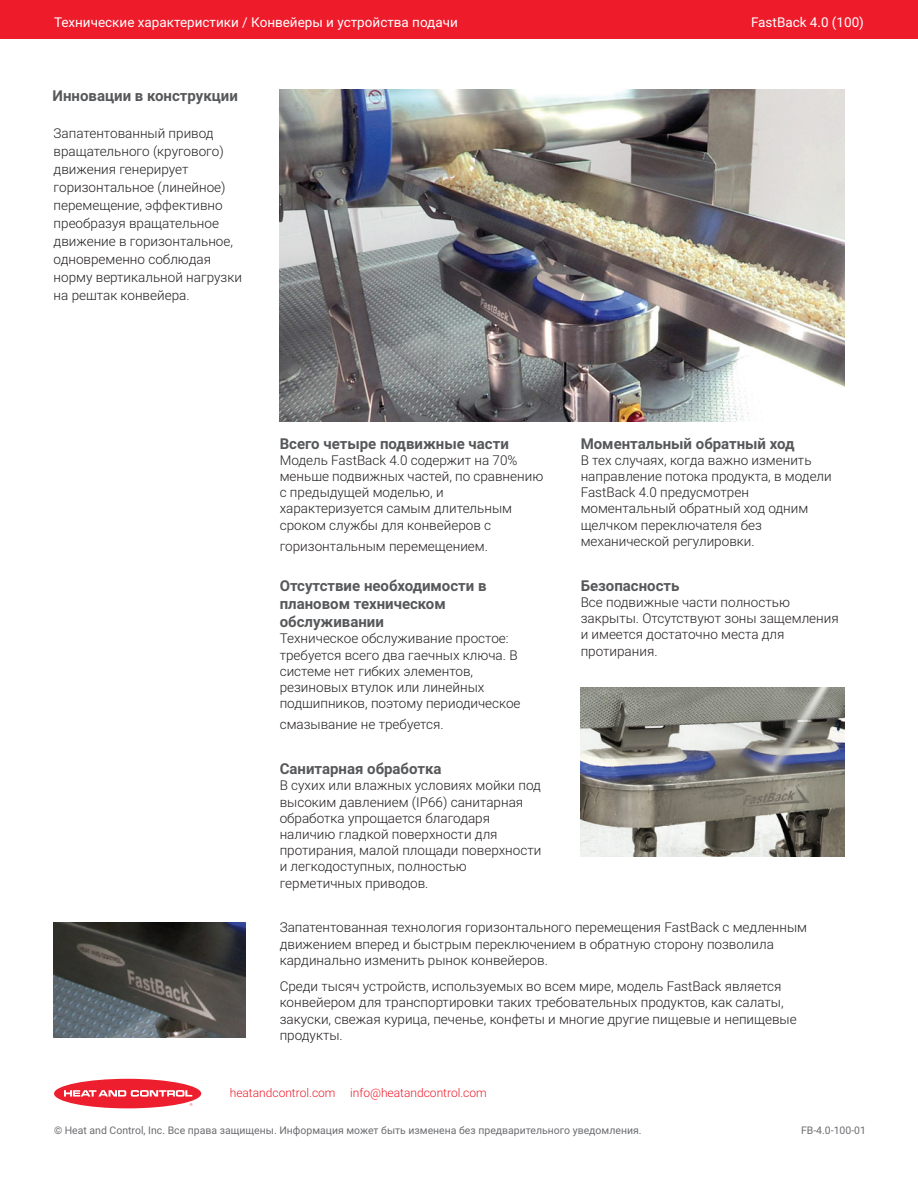
<style>
.page{position:relative;width:918px;height:1188px;background:#fff}
.page>*{position:absolute;margin:0;border:0;box-sizing:border-box;transform-origin:0 0}
.t1{font:700 15px/18px "Roboto";color:#57585a}
.t2{font:300 13.5px/16.2px "Roboto";color:#231f20}
.t3{font:13.5px "Roboto";color:#fff}
.t4{font:300 12px "Roboto";color:#ee1b2b}
.t5{font:10.5px "Roboto";color:#6c6d70}
</style>
<div class="page">
<div style="left:0;top:0;width:918px;height:39px;background:#ee1b2b"></div>
<div style="left:54px;top:1079px;width:147px;height:29px;background:#ed1e2d;border-radius:50%"></div>
<svg style="left:64px;top:1090px;width:128px;height:7px"></svg>
<img style="left:581px;top:688px;width:263px;height:168px">
<img style="left:54px;top:922px;width:191px;height:115px">
<img style="left:280px;top:90px;width:564px;height:331px">
<p class="t3" style="left:54px;top:13px;width:405px">Технические характеристики / Конвейеры и устройства подачи</p>
<p class="t3" style="left:751px;top:13px;width:114px">FastBack 4.0 (100)</p>
<p class="t1" style="left:53px;top:86px;width:187px">Инновации в конструкции</p>
<p class="t2" style="left:54px;top:124px;width:190px;line-height:18px">Запатентованный привод вращательного (кругового) движения генерирует горизонтальное (линейное) перемещение, эффективно преобразуя вращательное движение в горизонтальное, одновременно соблюдая норму вертикальной нагрузки на рештак конвейера.</p>
<p class="t1" style="left:280px;top:434px;width:231px">Всего четыре подвижные части</p>
<p class="t2" style="left:280px;top:451px;width:265px">Модель FastBack 4.0 содержит на 70% меньше подвижных частей, по сравнению с предыдущей моделью, и характеризуется самым длительным сроком службы для конвейеров с</p>
<p class="t2" style="left:280px;top:537px;width:210px">горизонтальным перемещением.</p>
<p class="t1" style="left:280px;top:576px;width:208px">Отсутствие необходимости в плановом техническом обслуживании</p>
<p class="t2" style="left:280px;top:630px;width:242px">Техническое обслуживание простое: требуется всего два гаечных ключа. В системе нет гибких элементов, резиновых втулок или линейных подшипников, поэтому периодическое</p>
<p class="t2" style="left:280px;top:716px;width:165px">смазывание не требуется.</p>
<p class="t1" style="left:280px;top:759px;width:163px">Санитарная обработка</p>
<p class="t2" style="left:280px;top:777px;width:263px">В сухих или влажных условиях мойки под высоким давлением (IP66) санитарная обработка упрощается благодаря наличию гладкой поверхности для протирания, малой площади поверхности и легкодоступных, полностью герметичных приводов.</p>
<p class="t1" style="left:581px;top:434px;width:215px">Моментальный обратный ход</p>
<p class="t2" style="left:581px;top:451px;width:253px">В тех случаях, когда важно изменить направление потока продукта, в модели<br>FastBack 4.0 предусмотрен моментальный обратный ход одним щелчком переключателя без механической регулировки.</p>
<p class="t1" style="left:581px;top:576px;width:100px">Безопасность</p>
<p class="t2" style="left:581px;top:594px;width:260px">Все подвижные части полностью закрыты. Отсутствуют зоны защемления и имеется достаточно места для протирания.</p>
<p class="t2" style="left:280px;top:919px;width:529px">Запатентованная технология горизонтального перемещения FastBack с медленным движением вперед и быстрым переключением в обратную сторону позволила кардинально изменить рынок конвейеров.</p>
<p class="t2" style="left:280px;top:977px;width:519px">Среди тысяч устройств, используемых во всем мире, модель FastBack является конвейером для транспортировки таких требовательных продуктов, как салаты, закуски, свежая курица, печенье, конфеты и многие другие пищевые и непищевые продукты.</p>
<p class="t4" style="left:230px;top:1084px;width:259px">heatandcontrol.com info@heatandcontrol.com</p>
<p class="t5" style="left:54px;top:1123px;width:589px">© Heat and Control, Inc. Все права защищены. Информация может быть изменена без предварительного уведомления.</p>
<p class="t5" style="left:801px;top:1123px;width:66px">FB-4.0-100-01</p>
</div>
